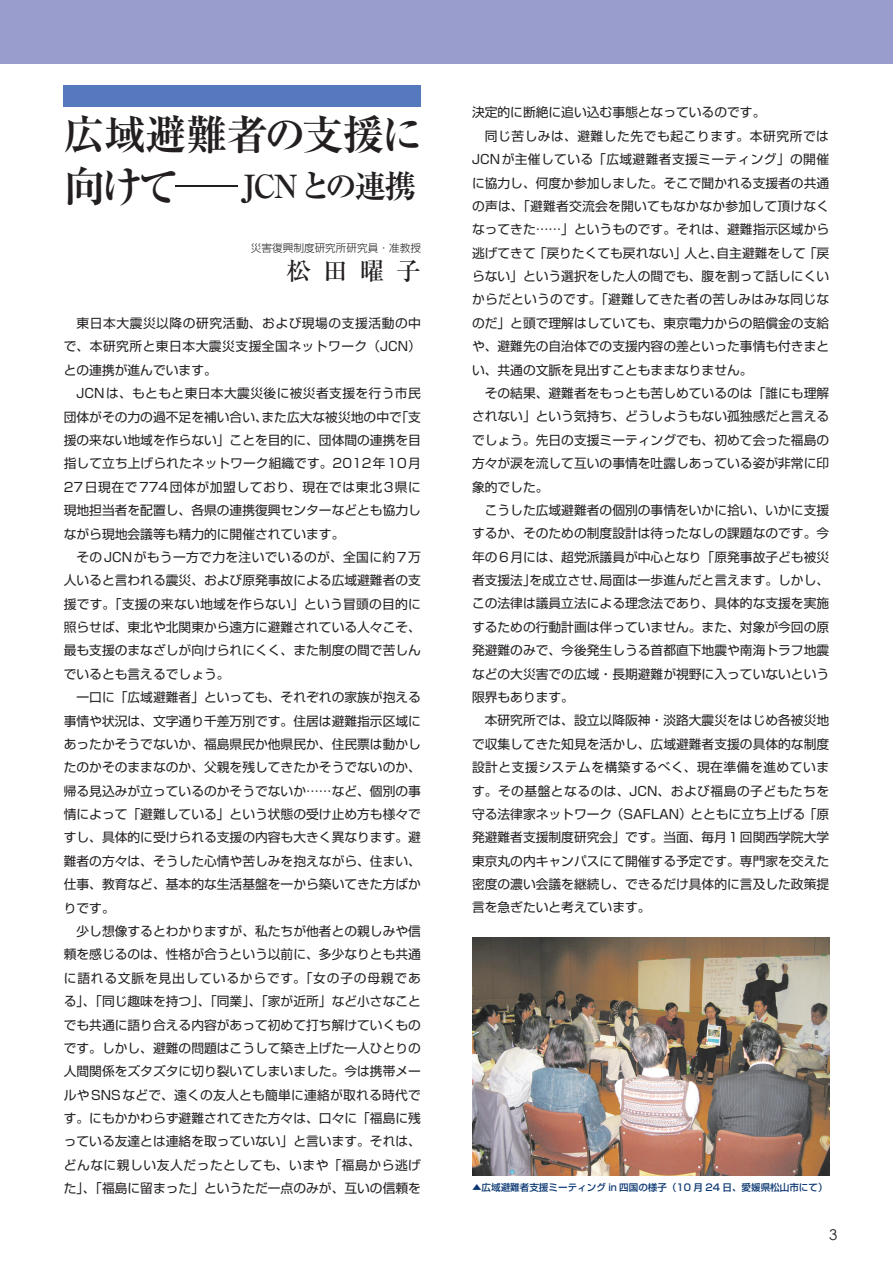
<style>
.page{position:relative;width:893px;height:1263px;background:#fff}
.page>*{position:absolute;margin:0;border:0;box-sizing:border-box;transform-origin:0 0}
.t1{font:700 41.4px "Ryumin Pro";letter-spacing:-.02em;color:#231f20}
.t2{font:700 31.95px "Ryumin Pro";letter-spacing:-.06em;color:#231f20}
.t3{font:500 24.45px "Ryumin Pro";color:#231f20}
.t4{font:14.85px "Century Gothic";color:#231f20}
.t5{font:12.75px/23.4px "Shin Go Pro";color:#231f20;text-align:justify}
.t6{font:12.75px "Shin Go Pro";letter-spacing:.02em;color:#231f20}
.t7{font:12.75px "Shin Go Pro";letter-spacing:.04em;color:#231f20}
.t8{font:12.75px "Shin Go Pro";letter-spacing:.03em;color:#231f20}
.t9{font:12.75px "Shin Go Pro";letter-spacing:.045em;color:#231f20}
.t10{font:300 10.65px "Shin Go Pro";color:#231f20}
.t11{font:500 9.6px "Shin Go Pro";color:#0a3672}
.s1{font-size:41.4px}
</style>
<div class="page">
<div style="left:0;top:0;width:893px;height:64px;background:#999dcd"></div>
<div style="left:64px;top:85px;width:357px;height:21px;background:#5679bd"></div>
<img style="left:472px;top:938px;width:357px;height:238px">
<h1 class="t1" style="left:64px;top:101px;width:361px">広域避難者の支援に</h1>
<h2 class="t2" style="left:64px;top:161px;width:354px"><span class="s1">向けて─</span>JCNとの連携</h2>
<p class="t10" style="left:251px;top:239px;width:172px">災害復興制度研究所研究員・准教授</p>
<h3 class="t3" style="left:286px;top:251px;width:136px">松田曜子</h3>
<p class="t5" style="left:64px;top:310px;width:359px;text-indent:13px">東日本大震災以降の研究活動、および現場の支援活動の中で、本研究所と東日本大震災支援全国ネットワーク（JCN）との連携が進んでいます。</p>
<p class="t5" style="left:64px;top:380px;width:359px;text-indent:13px">JCNは、もともと東日本大震災後に被災者支援を行う市民団体がその力の過不足を補い合い、また広大な被災地の中で「支援の来ない地域を作らない」ことを目的に、団体間の連携を目指して立ち上げられたネットワーク組織です。2012年10月27日現在で774団体が加盟しており、現在では東北3県に現地担当者を配置し、各県の連携復興センターなどとも協力しながら現地会議等も精力的に開催されています。</p>
<p class="t5" style="left:64px;top:544px;width:359px;text-indent:13px">そのJCNがもう一方で力を注いでいるのが、全国に約7万人いると言われる震災、および原発事故による広域避難者の支援です。「支援の来ない地域を作らない」という冒頭の目的に照らせば、東北や北関東から遠方に避難されている人々こそ、最も支援のまなざしが向けられにくく、また制度の間で苦しんでいるとも言えるでしょう。</p>
<p class="t5" style="left:64px;top:684px;width:359px;text-indent:13px">一口に「広域避難者」といっても、それぞれの家族が抱える事情や状況は、文字通り千差万別です。住居は避難指示区域にあったかそうでないか、福島県民か他県民か、住民票は動かしたのかそのままなのか、父親を残してきたかそうでないのか、帰る見込みが立っているのかそうでないか……など、個別の事情によって「避難している」という状態の受け止め方も様々ですし、具体的に受けられる支援の内容も大きく異なります。避難者の方々は、そうした心情や苦しみを抱えながら、住まい、仕事、教育など、基本的な生活基盤を一から築いてきた方ばかりです。</p>
<p class="t5" style="left:64px;top:918px;width:359px;text-indent:13px">少し想像するとわかりますが、私たちが他者との親しみや信頼を感じるのは、性格が合うという以前に、多少なりとも共通に語れる文脈を見出しているからです。「女の子の母親である」、「同じ趣味を持つ」、「同業」、「家が近所」など小さなことでも共通に語り合える内容があって初めて打ち解けていくものです。しかし、避難の問題はこうして築き上げた一人ひとりの人間関係をズタズタに切り裂いてしまいました。今は携帯メールやSNSなどで、遠くの友人とも簡単に連絡が取れる時代です。にもかかわらず避難されてきた方々は、口々に「福島に残っている友達とは連絡を取っていない」と言います。それは、どんなに親しい友人だったとしても、いまや「福島から逃げた」、「福島に留まった」というただ一点のみが、互いの信頼を</p>
<p class="t5" style="left:472px;top:99px;width:295px">決定的に断絶に追い込む事態となっているのです。</p>
<p class="t9" style="left:485px;top:125px;width:346px">同じ苦しみは、避難した先でも起こります。本研究所では</p>
<p class="t8" style="left:472px;top:149px;width:359px">JCNが主催している「広域避難者支援ミーティング」の開催</p>
<p class="t5" style="left:472px;top:169px;width:359px">に協力し、何度か参加しました。そこで聞かれる支援者の共通</p>
<p class="t6" style="left:472px;top:196px;width:359px">の声は、「避難者交流会を開いてもなかなか参加して頂けなく</p>
<p class="t5" style="left:472px;top:216px;width:359px">なってきた……」というものです。それは、避難指示区域から</p>
<p class="t5" style="left:472px;top:240px;width:359px">逃げてきて「戻りたくても戻れない」人と、自主避難をして「戻</p>
<p class="t5" style="left:472px;top:263px;width:359px">らない」という選択をした人の間でも、腹を割って話しにくい</p>
<p class="t6" style="left:472px;top:289px;width:359px">からだというのです。「避難してきた者の苦しみはみな同じな</p>
<p class="t5" style="left:472px;top:310px;width:359px">のだ」と頭で理解はしていても、東京電力からの賠償金の支給</p>
<p class="t5" style="left:472px;top:333px;width:359px">や、避難先の自治体での支援内容の差といった事情も付きまと</p>
<p class="t5" style="left:472px;top:356px;width:282px">い、共通の文脈を見出すこともままなりません。</p>
<p class="t5" style="left:485px;top:380px;width:346px">その結果、避難者をもっとも苦しめているのは「誰にも理解</p>
<p class="t5" style="left:472px;top:403px;width:359px">されない」という気持ち、どうしようもない孤独感だと言える</p>
<p class="t5" style="left:472px;top:427px;width:359px">でしょう。先日の支援ミーティングでも、初めて会った福島の</p>
<p class="t5" style="left:472px;top:450px;width:359px">方々が涙を流して互いの事情を吐露しあっている姿が非常に印</p>
<p class="t5" style="left:472px;top:473px;width:78px">象的でした。</p>
<p class="t5" style="left:485px;top:497px;width:346px">こうした広域避難者の個別の事情をいかに拾い、いかに支援</p>
<p class="t5" style="left:472px;top:520px;width:359px">するか、そのための制度設計は待ったなしの課題なのです。今</p>
<p class="t5" style="left:472px;top:544px;width:359px">年の6月には、超党派議員が中心となり「原発事故子ども被災</p>
<p class="t5" style="left:472px;top:567px;width:359px">者支援法」を成立させ、局面は一歩進んだと言えます。しかし、</p>
<p class="t5" style="left:472px;top:590px;width:359px">この法律は議員立法による理念法であり、具体的な支援を実施</p>
<p class="t5" style="left:472px;top:614px;width:359px">するための行動計画は伴っていません。また、対象が今回の原</p>
<p class="t5" style="left:472px;top:637px;width:359px">発避難のみで、今後発生しうる首都直下地震や南海トラフ地震</p>
<p class="t5" style="left:472px;top:660px;width:359px">などの大災害での広域・長期避難が視野に入っていないという</p>
<p class="t5" style="left:472px;top:684px;width:104px">限界もあります。</p>
<p class="t5" style="left:485px;top:707px;width:346px">本研究所では、設立以降阪神・淡路大震災をはじめ各被災地</p>
<p class="t5" style="left:472px;top:731px;width:359px">で収集してきた知見を活かし、広域避難者支援の具体的な制度</p>
<p class="t7" style="left:472px;top:757px;width:359px">設計と支援システムを構築するべく、現在準備を進めていま</p>
<p class="t7" style="left:472px;top:780px;width:359px">す。その基盤となるのは、JCN、および福島の子どもたちを</p>
<p class="t5" style="left:472px;top:801px;width:359px">守る法律家ネットワーク（SAFLAN）とともに立ち上げる「原</p>
<p class="t5" style="left:472px;top:824px;width:359px">発避難者支援制度研究会」です。当面、毎月1回関西学院大学</p>
<p class="t5" style="left:472px;top:847px;width:359px">東京丸の内キャンパスにて開催する予定です。専門家を交えた</p>
<p class="t5" style="left:472px;top:871px;width:359px">密度の濃い会議を継続し、できるだけ具体的に言及した政策提</p>
<p class="t5" style="left:472px;top:894px;width:180px">言を急ぎたいと考えています。</p>
<p class="t11" style="left:472px;top:1179px;width:357px">▲広域避難者支援ミーティング in 四国の様子（10 月 24 日、愛媛県松山市にて）</p>
<p class="t4" style="left:829px;top:1225px;width:10px">3</p>
</div>
